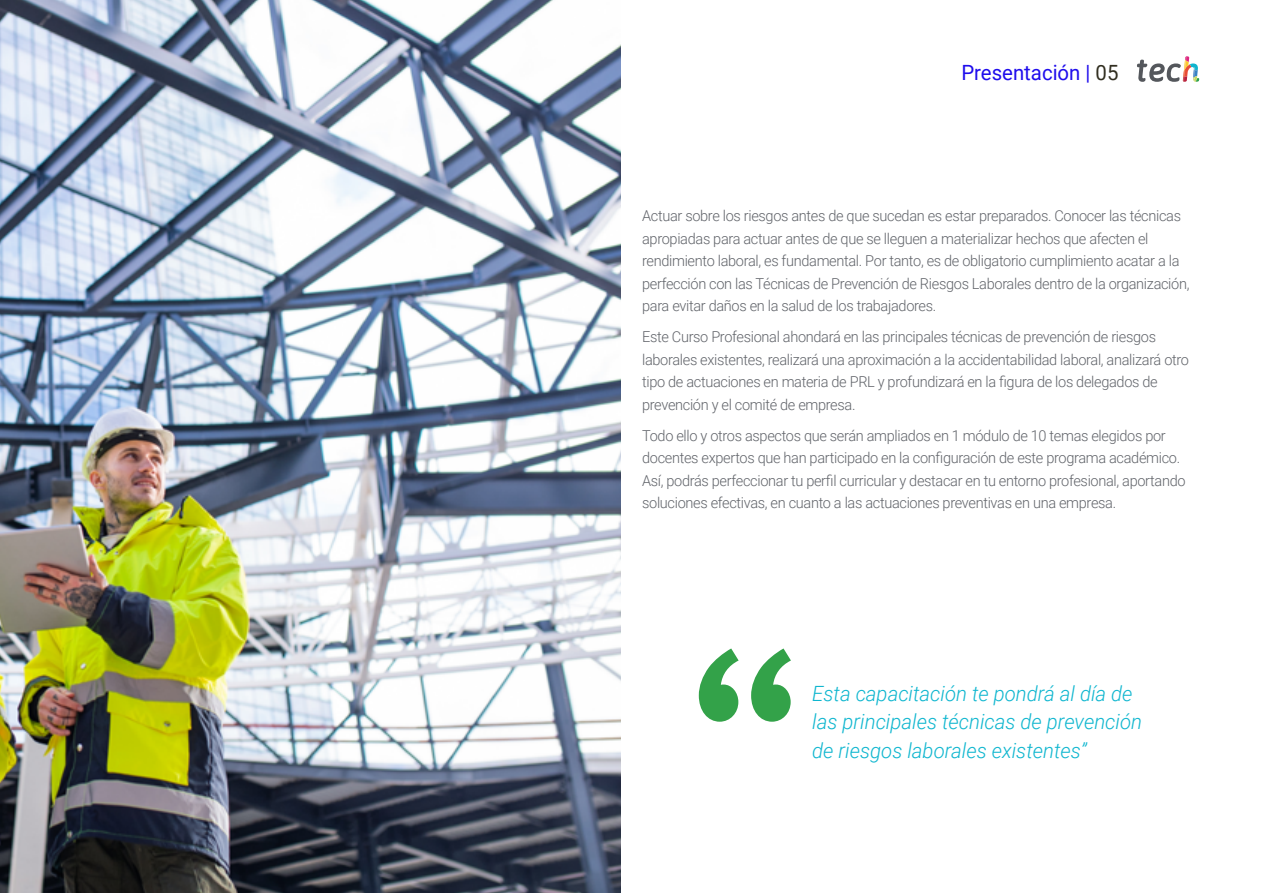
<style>
.page{position:relative;width:1263px;height:893px;background:#fff}
.page>*{position:absolute;margin:0;border:0;box-sizing:border-box;transform-origin:0 0}
.t1{font:italic 300 21px/28.5px "Roboto";color:#0fb6cf}
.t2{font:21px "Roboto";color:#1f0dec}
.t3{font:300 15px/22.5px "Roboto";letter-spacing:-.02em;color:#61646a}
.s1{color:#312e20}
</style>
<div class="page">
<svg style="left:699px;top:648px;width:92px;height:74px"></svg>
<img style="left:0;top:0;width:621px;height:893px">
<svg style="left:1137px;top:56px;width:62px;height:26px"></svg>
<h1 class="t2" style="left:961px;top:57px;width:159px">Presentación | <span class="s1">05</span></h1>
<p class="t3" style="left:642px;top:204px;width:549px">Actuar sobre los riesgos antes de que sucedan es estar preparados. Conocer las técnicas apropiadas para actuar antes de que se lleguen a materializar hechos que afecten el rendimiento laboral, es fundamental. Por tanto, es de obligatorio cumplimiento acatar a la perfección con las Técnicas de Prevención de Riesgos Laborales dentro de la organización, para evitar daños en la salud de los trabajadores.</p>
<p class="t3" style="left:642px;top:325px;width:548px">Este Curso Profesional ahondará en las principales técnicas de prevención de riesgos laborales existentes, realizará una aproximación a la accidentabilidad laboral, analizará otro tipo de actuaciones en materia de PRL y profundizará en la figura de los delegados de prevención y el comité de empresa.</p>
<p class="t3" style="left:642px;top:424px;width:545px">Todo ello y otros aspectos que serán ampliados en 1 módulo de 10 temas elegidos por docentes expertos que han participado en la configuración de este programa académico.<br>Así, podrás perfeccionar tu perfil curricular y destacar en tu entorno profesional, aportando soluciones efectivas, en cuanto a las actuaciones preventivas en una empresa.</p>
<h1 class="t1" style="left:812px;top:678px;width:331px">Esta capacitación te pondrá al día de las principales técnicas de prevención de riesgos laborales existentes”</h1>
</div>
